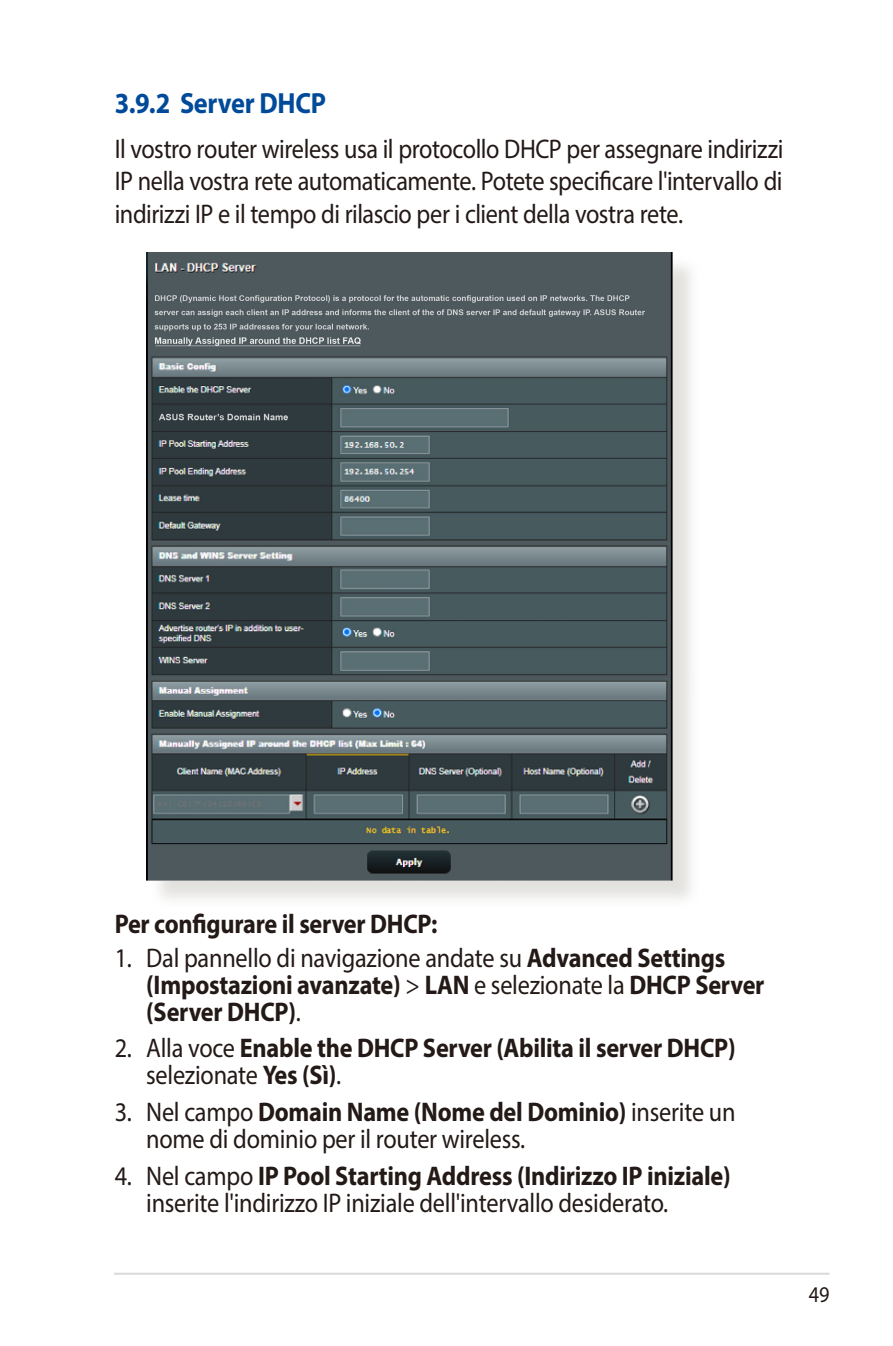
<style>
.page{position:relative;width:893px;height:1346px;background:#fff}
.page>*{position:absolute;margin:0;border:0;box-sizing:border-box;transform-origin:0 0}
.t1{font:700 29.25px "Myriad Pro";letter-spacing:-.01em;color:#004a99;scale:.9 1}
.t2{font:27px/32.4px "Myriad Pro";letter-spacing:-.01em;color:#231916;scale:.9 1}
.t3{font:700 27px/27px "Myriad Pro";letter-spacing:-.01em;color:#231916;scale:.9 1}
.t4{font:22.5px "Myriad Pro";color:#231916;scale:.9 1}
.s1{font-weight:400}
.s2{font-weight:700}
</style>
<div class="page">
<hr style="left:114px;top:1272px;width:715px;height:3px;background:#dcdddd">
<div style="left:150px;top:255px;width:551px;height:653px;background:#d9d8d4;opacity:.75"></div>
<img style="left:147px;top:252px;width:526px;height:628px">
<p class="t1" style="left:115px;top:84px;width:236px">3.9.2 Server DHCP</p>
<p class="t2" style="left:115px;top:132px;width:744px;text-align:justify">Il vostro router wireless usa il protocollo DHCP per assegnare indirizzi IP nella vostra rete automaticamente. Potete specificare l'intervallo di indirizzi IP e il tempo di rilascio per i client della vostra rete.</p>
<p class="t3" style="left:115px;top:909px;width:360px">Per configurare il server DHCP:</p>
<p class="t3" style="left:146px;top:943px;width:688px;text-indent:-31px"><span class="s1">1. Dal pannello di navigazione andate su</span> Advanced Settings (Impostazioni avanzate) <span class="s1">&gt;</span> LAN <span class="s1">e selezionate la</span> DHCP Server (Server DHCP)<span class="s1">.</span></p>
<p class="t3" style="left:146px;top:1034px;width:656px;text-indent:-31px"><span class="s1">2. Alla voce</span> Enable the DHCP Server (Abilita il server DHCP) <span class="s1">selezionate</span> Yes (Sì)<span class="s1">.</span></p>
<p class="t2" style="left:146px;top:1098px;width:656px;line-height:27px;text-indent:-31px">3. Nel campo <span class="s2">Domain Name (Nome del Dominio)</span> inserite un nome di dominio per il router wireless.</p>
<p class="t2" style="left:146px;top:1161px;width:651px;line-height:27px;text-indent:-31px">4. Nel campo <span class="s2">IP Pool Starting Address (Indirizzo IP iniziale) </span>inserite l'indirizzo IP iniziale dell'intervallo desiderato.</p>
<p class="t4" style="left:809px;top:1281px;width:24px">49</p>
</div>
